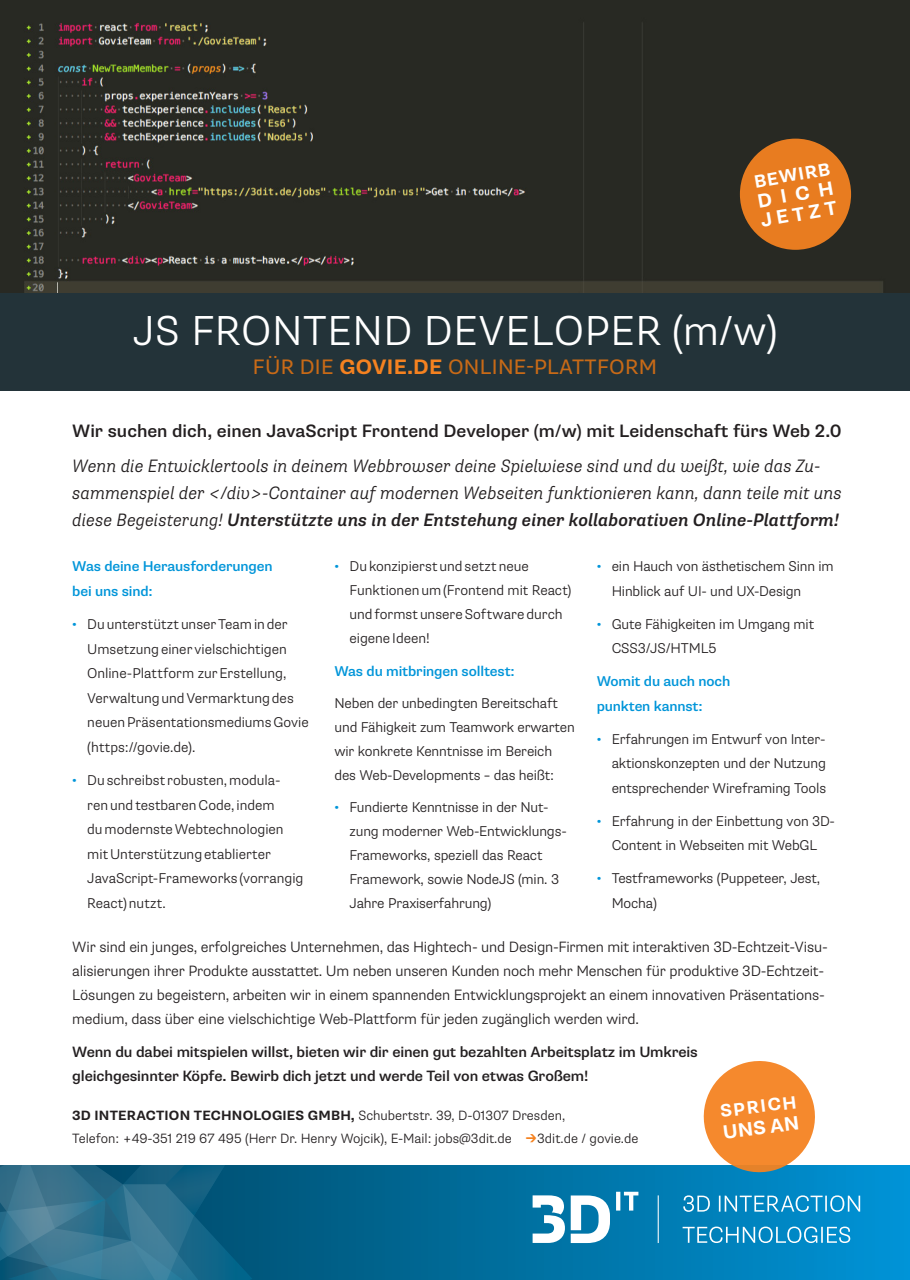
<style>
.page{position:relative;width:910px;height:1280px;background:#fff}
.page>*{position:absolute;margin:0;border:0;box-sizing:border-box;transform-origin:0 0}
.t1{font:300 42px "Supria Sans";letter-spacing:.015em;color:#fff}
.t2{font:21px "Supria Sans";letter-spacing:.015em;color:#c86a17}
.t3{font:700 19.5px/20px "Supria Sans";color:#fff}
.bla{font:italic 300 18px/27px "Supria Sans";color:#231f20}
.bla-2{font:500 18px "Supria Sans";color:#231f20}
.t4{font:700 18px "Supria Sans";color:#fff}
.bla-3{font:300 15px/24px "Supria Sans";letter-spacing:-.01em;color:#231f20}
.bla-4{font:500 15px/24px "Supria Sans";letter-spacing:-.01em;color:#231f20}
.bla-5{font:300 14.25px/24.6px "Supria Sans";letter-spacing:-.01em;color:#231f20}
.bla-6{font:500 14.25px/24.6px "Supria Sans";letter-spacing:-.01em;color:#0095d9}
.t5{font:300 13.5px/22.5px "Supria Sans";color:#231f20}
.s1{font-weight:700;color:#f58220}
.s2{font-weight:500}
.s3{color:#0095d9}
.s4{font-weight:700}
.s5{font-weight:700;font-size:18px;color:#f58220}
</style>
<div class="page">
<div style="left:0;top:0;width:910px;height:293px;background:#282923"></div>
<img style="left:9px;top:9px;width:892px;height:284px">
<svg style="left:252px;top:1165px;width:658px;height:115px;background:#0073a5"></svg>
<svg style="left:0;top:1165px;width:252px;height:115px;background:#286d8b"></svg>
<div style="left:0;top:293px;width:910px;height:98px;background:#233339"></div>
<div style="left:740px;top:139px;width:111px;height:111px;background:#e87c20;border-radius:50%"></div>
<svg style="left:683px;top:1226px;width:167px;height:17px;background:#40a3d1"></svg>
<svg style="left:683px;top:1195px;width:177px;height:17px;background:#3fa3d1"></svg>
<svg style="left:616px;top:1192px;width:22px;height:18px"></svg>
<svg style="left:533px;top:1195px;width:77px;height:48px"></svg>
<hr style="left:658px;top:1195px;width:1px;height:48px;background:#fff">
<svg style="left:698px;top:1061px;width:123px;height:117px"></svg>
<p class="t4" style="left:752px;top:171px;width:78px;rotate:-10deg">BEWIRB</p>
<p class="t3" style="left:756px;top:192px;width:78px;rotate:-10deg">DICH<br>JETZT</p>
<p class="t1" style="left:133px;top:306px;width:646px">JS FRONTEND DEVELOPER (m/w)</p>
<p class="t2" style="left:253px;top:354px;width:406px">FÜR DIE <span class="s1">GOVIE.DE</span> ONLINE-PLATTFORM</p>
<p class="bla-2" style="left:72px;top:419px;width:771px">Wir suchen dich, einen JavaScript Frontend Developer (m/w) mit Leidenschaft fürs Web 2.0</p>
<p class="bla" style="left:72px;top:453px;width:771px">Wenn die Entwicklertools in deinem Webbrowser deine Spielwiese sind und du weißt, wie das Zu&shy;sammenspiel der &lt;/div&gt;-Container auf modernen Webseiten funktionieren kann, dann teile mit uns diese Begeisterung! <span class="s2">Unterstützte uns in der Entstehung einer kollaborativen Online-Plattform!</span></p>
<p class="bla-6" style="left:72px;top:555px;width:202px">Was deine Herausforderungen bei uns sind:</p>
<p class="bla-5" style="left:87px;top:612px;width:223px;text-indent:-15px"><span class="s3">•</span> Du unterstützt unser Team in der<br>Umsetzung einer vielschichtigen<br>Online-Plattform zur Erstellung,<br>Verwaltung und Vermarktung des neuen Präsentationsmediums Govie (https://govie.de).</p>
<p class="bla-5" style="left:87px;top:768px;width:218px;text-indent:-15px"><span class="s3">•</span> Du schreibst robusten, modula&shy;ren und testbaren Code, indem<br>du modernste Webtechnologien mit Unterstützung etablierter<br>JavaScript-Frameworks (vorrangig<br>React) nutzt.</p>
<p class="bla-5" style="left:349px;top:555px;width:223px;line-height:23.9px;text-indent:-15px"><span class="s3">•</span> Du konzipierst und setzt neue<br>Funktionen um (Frontend mit React) und formst unsere Software durch eigene Ideen!</p>
<p class="bla-6" style="left:334px;top:659px;width:182px">Was du mitbringen solltest:</p>
<p class="bla-5" style="left:334px;top:691px;width:242px;line-height:23.9px">Neben der unbedingten Bereitschaft und Fähigkeit zum Teamwork erwarten wir konkrete Kenntnisse im Bereich des Web-Developments – das heißt:</p>
<p class="bla-5" style="left:349px;top:796px;width:219px;line-height:23.9px;text-indent:-15px"><span class="s3">•</span> Fundierte Kenntnisse in der Nut&shy;zung moderner Web-Entwicklungs-<br>Frameworks, speziell das React<br>Framework, sowie NodeJS (min. 3<br>Jahre Praxiserfahrung)</p>
<p class="bla-5" style="left:612px;top:555px;width:224px;text-indent:-15px"><span class="s3">•</span> ein Hauch von ästhetischem Sinn im<br>Hinblick auf UI- und UX-Design</p>
<p class="bla-5" style="left:612px;top:612px;width:204px;text-indent:-15px"><span class="s3">•</span> Gute Fähigkeiten im Umgang mit<br>CSS3/JS/HTML5</p>
<p class="bla-6" style="left:597px;top:670px;width:135px">Womit du auch noch punkten kannst:</p>
<p class="bla-5" style="left:612px;top:727px;width:216px;text-align:justify;text-indent:-15px"><span class="s3">•</span> Erfahrungen im Entwurf von Inter&shy;aktionskonzepten und der Nutzung entsprechender Wireframing Tools</p>
<p class="bla-5" style="left:597px;top:809px;width:240px;text-align:center"><span class="s3">•</span> Erfahrung in der Einbettung von 3D-<br>Content in Webseiten mit WebGL</p>
<p class="bla-5" style="left:612px;top:866px;width:210px;text-indent:-15px"><span class="s3">•</span> Testframeworks (Puppeteer, Jest,<br>Mocha)</p>
<p class="bla-3" style="left:72px;top:935px;width:757px">Wir sind ein junges, erfolgreiches Unternehmen, das Hightech- und Design-Firmen mit interaktiven 3D-Echtzeit-Visu&shy;alisierungen ihrer Produkte ausstattet. Um neben unseren Kunden noch mehr Menschen für produktive 3D-Echtzeit-Lösungen zu begeistern, arbeiten wir in einem spannenden Entwicklungsprojekt an einem innovativen Präsentations&shy;medium, dass über eine vielschichtige Web-Plattform für jeden zugänglich werden wird.</p>
<p class="bla-4" style="left:72px;top:1040px;width:627px">Wenn du dabei mitspielen willst, bieten wir dir einen gut bezahlten Arbeitsplatz im Umkreis gleichgesinnter Köpfe. Bewirb dich jetzt und werde Teil von etwas Großem!</p>
<p class="t5" style="left:72px;top:1105px;width:568px"><span class="s4">3D INTERACTION TECHNOLOGIES GMBH,</span> Schubertstr. 39, D-01307 Dresden,<br>Telefon: +49-351 219 67 495 (Herr Dr. Henry Wojcik), E-Mail: jobs@3dit.de <span class="s5">→</span>3dit.de / govie.de</p>
<p class="t4" style="left:719px;top:1100px;width:78px;rotate:-7deg">SPRICH</p>
<p class="t3" style="left:722px;top:1122px;width:78px;rotate:-7deg">UNS AN</p>
</div>
